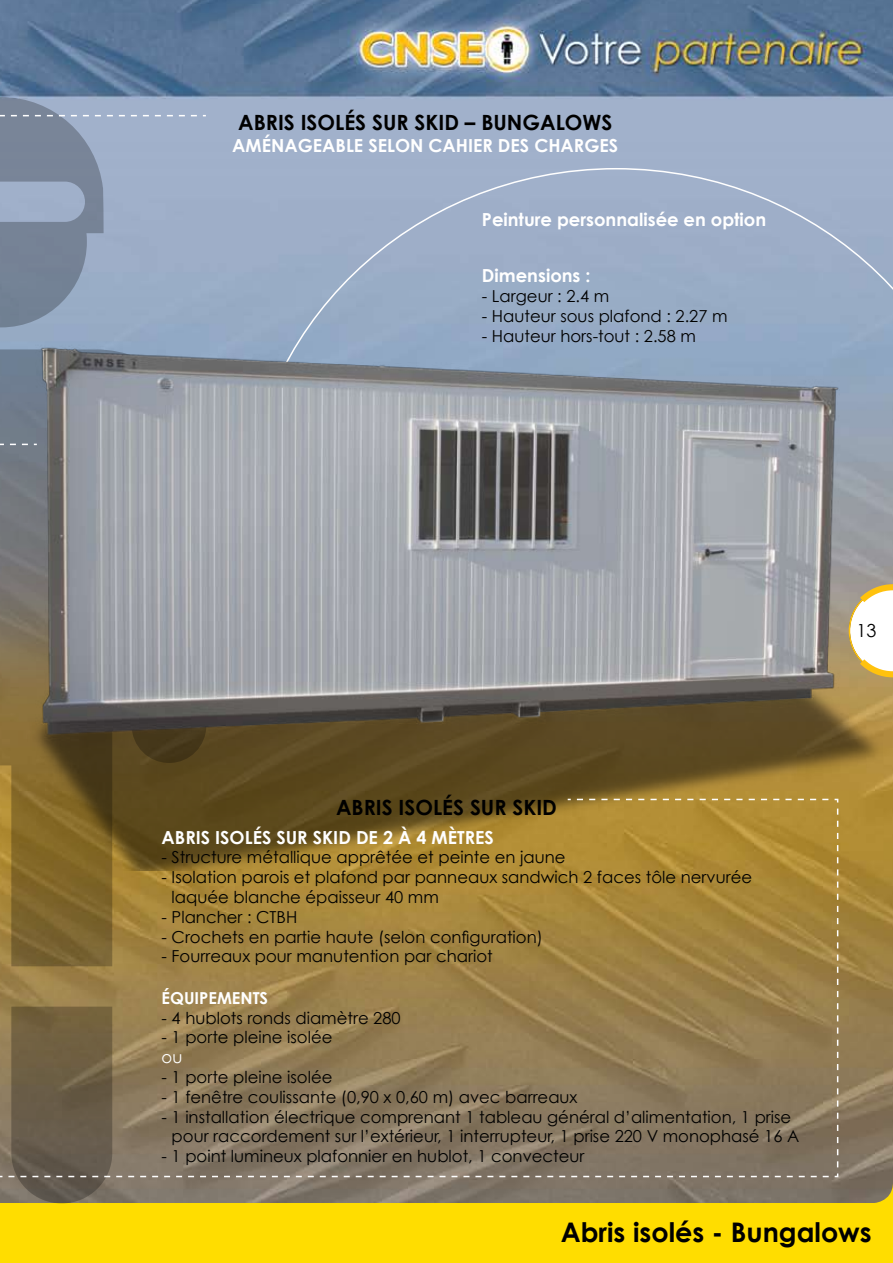
<style>
.page{position:relative;width:893px;height:1263px;background:#fff}
.page>*{position:absolute;margin:0;border:0;box-sizing:border-box;transform-origin:0 0}
.t1{font:700 27px "Century Gothic";color:#000}
.t2{font:700 21px "Century Gothic";color:#000}
.t3{font:700 18px "Century Gothic";color:#fff}
.t4{font:18px "Century Gothic";color:#000}
.t5{font:16.5px/19.8px "Century Gothic";color:#000}
.t6{font:700 16.5px "Century Gothic";color:#fff}
.t7{font:16.5px "Century Gothic";color:#fff}
</style>
<div class="page">
<img style="left:0;top:0;width:893px;height:1203px">
<div style="left:0;top:1203px;width:893px;height:60px;background:#fd0"></div>
<svg style="left:872px;top:1182px;width:21px;height:21px"></svg>
<svg style="left:0;top:446px;width:20px;height:352px;background:#81755d"></svg>
<div style="left:244px;top:167px;width:649px;height:169px;background:#9eaec8"></div>
<img style="left:20px;top:336px;width:873px;height:534px">
<svg style="left:0;top:97px;width:197px;height:17px;background:#98a8c1"></svg>
<svg style="left:0;top:114px;width:207px;height:332px;background:#8e9bae"></svg>
<svg style="left:0;top:1178px;width:829px;height:25px;background:#7d7367"></svg>
<svg style="left:0;top:798px;width:839px;height:380px;background:#937a48"></svg>
<p class="t2" style="left:238px;top:109px;width:147px">Abris isolés SUR</p>
<p class="t2" style="left:415px;top:109px;width:199px">SKI D – Bungalows</p>
<p class="t3" style="left:232px;top:134px;width:113px">AMÉNAGEABLE</p>
<p class="t3" style="left:368px;top:134px;width:12px">SELO</p>
<p class="t3" style="left:410px;top:134px;width:176px">N CAHIER DES CHARGES</p>
<p class="t3" style="left:482px;top:208px;width:286px">Peinture personnalisée en option</p>
<p class="t3" style="left:482px;top:264px;width:110px">Dimensions :</p>
<p class="t5" style="left:482px;top:286px;width:129px">- Largeur : 2.4 m</p>
<p class="t5" style="left:482px;top:306px;width:247px">- Hauteur sous plafond : 2.27 m</p>
<p class="t5" style="left:482px;top:325px;width:216px">- Hauteur hors-tout : 2.58 m</p>
<p class="t4" style="left:856px;top:620px;width:21px">13</p>
<p class="t2" style="left:336px;top:794px;width:220px">Abris isolés sur skid</p>
<p class="t3" style="left:162px;top:826px;width:126px">Abris isolés SUR</p>
<p class="t3" style="left:313px;top:826px;width:183px">SKI D De 2 à 4 mètres</p>
<p class="t5" style="left:162px;top:847px;width:405px">- Structure métallique apprêtée et peinte en jaune</p>
<p class="t5" style="left:172px;top:867px;width:582px;text-indent:-10px">- Isolation parois et plafond par panneaux sandwich 2 faces tôle nervurée laquée blanche épaisseur 40 mm</p>
<p class="t5" style="left:162px;top:907px;width:137px">- Plancher : CTBH</p>
<p class="t5" style="left:162px;top:926px;width:383px">- Crochets en partie haute (selon configuration)</p>
<p class="t5" style="left:162px;top:946px;width:333px">- Fourreaux pour manutention par chariot</p>
<p class="t6" style="left:162px;top:987px;width:58px">ÉQUI PEME</p>
<p class="t6" style="left:240px;top:987px;width:28px">NTS</p>
<p class="t5" style="left:162px;top:1007px;width:241px">- 4 hublots ronds diamètre 280</p>
<p class="t5" style="left:162px;top:1027px;width:172px">- 1 porte pleine isolée</p>
<p class="t7" style="left:162px;top:1047px;width:22px">ou</p>
<p class="t5" style="left:162px;top:1067px;width:172px">- 1 porte pleine isolée</p>
<p class="t5" style="left:162px;top:1087px;width:417px">- 1 fenêtre coulissante (0,90 x 0,60 m) avec barreaux</p>
<p class="t5" style="left:172px;top:1106px;width:629px;text-indent:-10px">- 1 installation électrique comprenant 1 tableau général d’alimentation, 1 prise pour raccordement sur l’extérieur, 1 interrupteur, 1 prise 220 V monophasé 16 A</p>
<p class="t5" style="left:162px;top:1146px;width:424px">- 1 point lumineux plafonnier en hublot, 1 convecteur</p>
<h1 class="t1" style="left:561px;top:1215px;width:313px">Abris isolés - Bungalows</h1>
</div>
